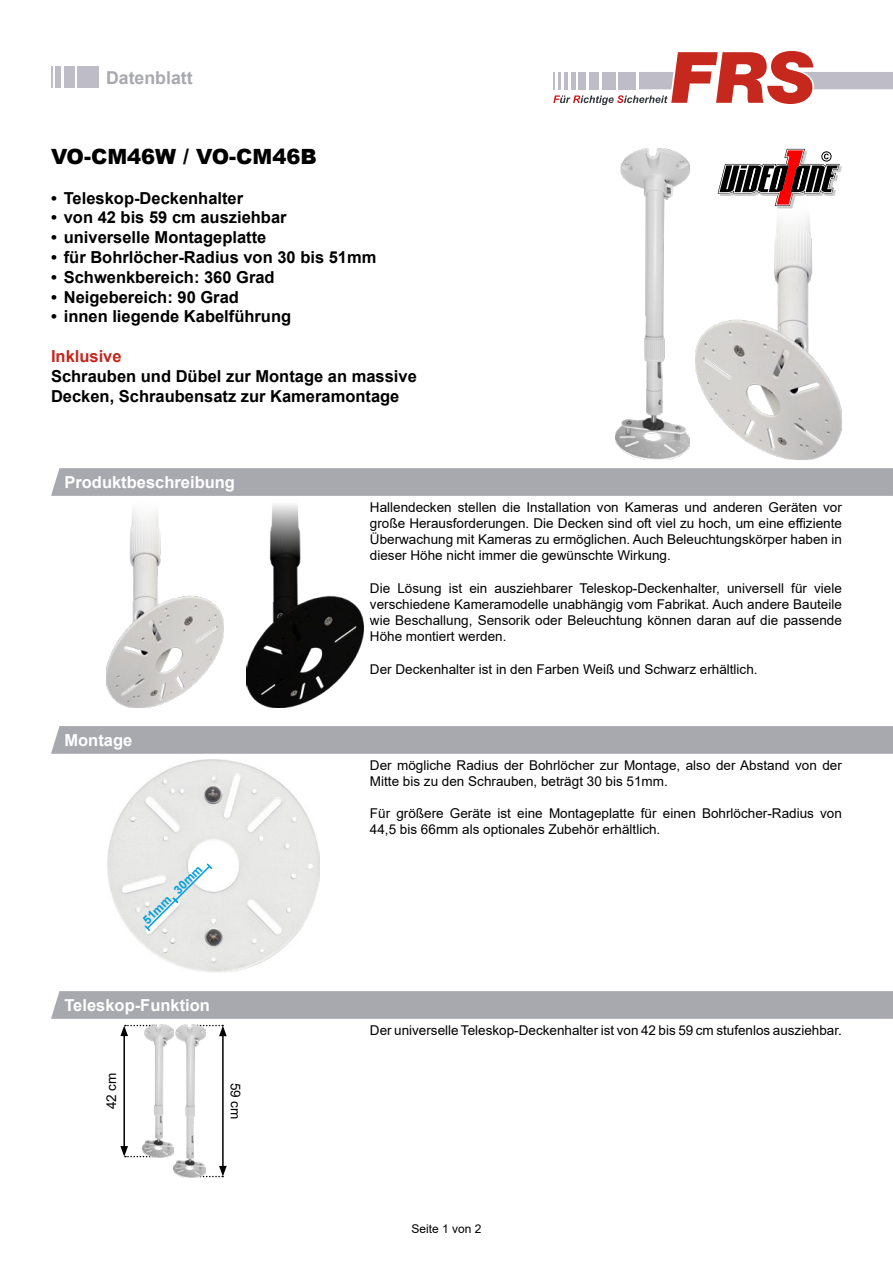
<style>
.page{position:relative;width:893px;height:1263px;background:#fff}
.page>*{position:absolute;margin:0;border:0;box-sizing:border-box;transform-origin:0 0}
.t1{font:900 21px "Arial";color:#000}
.t2{font:700 17.7px "Arial";color:#a8a9af}
.t3{font:700 16.5px/19.8px "Arial";color:#000}
.t4{font:700 16.5px "Arial";color:#fff}
.t5{font:700 16.5px "Arial";color:#c4261c}
.t6{font:13.5px/16.2px "Arial";color:#000;text-align:justify}
.t7{font:12px "Arial";color:#000}
.t8{font:700 12px "Arial";color:#009fe3}
</style>
<div class="page">
<svg style="left:718px;top:149px;width:124px;height:53px"></svg>
<img style="left:695px;top:202px;width:147px;height:258px">
<img style="left:616px;top:149px;width:73px;height:311px">
<svg style="left:553px;top:51px;width:340px;height:54px"></svg>
<div style="left:78px;top:66px;width:21px;height:21px;background:#bebdc7"></div>
<hr style="left:50px;top:66px;width:3px;height:21px;background:#bebdc7">
<div style="left:56px;top:66px;width:5px;height:21px;background:#bebdc7"></div>
<div style="left:64px;top:66px;width:11px;height:21px;background:#bebdc7"></div>
<svg style="left:51px;top:468px;width:842px;height:28px;background:#a9aab0"></svg>
<img style="left:246px;top:504px;width:117px;height:203px">
<img style="left:106px;top:509px;width:117px;height:198px">
<div style="left:51px;top:726px;width:842px;height:28px;background:#a8a9af"></div>
<img style="left:107px;top:760px;width:212px;height:212px">
<svg style="left:143px;top:862px;width:71px;height:71px"></svg>
<svg style="left:51px;top:991px;width:842px;height:28px;background:#a9aab0"></svg>
<hr style="left:123px;top:1034px;width:2px;height:114px;background:#000">
<hr style="left:222px;top:1034px;width:2px;height:134px;background:#000">
<svg style="left:120px;top:1025px;width:22px;height:11px"></svg>
<svg style="left:120px;top:1146px;width:22px;height:11px"></svg>
<svg style="left:205px;top:1166px;width:22px;height:11px"></svg>
<svg style="left:205px;top:1025px;width:22px;height:11px"></svg>
<img style="left:142px;top:1025px;width:32px;height:132px">
<img style="left:174px;top:1025px;width:31px;height:152px">
<h2 class="t2" style="left:106px;top:66px;width:88px">Datenblatt</h2>
<h1 class="t1" style="left:51px;top:141px;width:267px">VO-CM46W / VO-CM46B</h1>
<p class="t3" style="left:51px;top:188px;width:194px">• Teleskop-Deckenhalter</p>
<p class="t3" style="left:51px;top:208px;width:237px">• von 42 bis 59 cm ausziehbar</p>
<p class="t3" style="left:51px;top:228px;width:217px">• universelle Montageplatte</p>
<p class="t3" style="left:51px;top:247px;width:327px">• für Bohrlöcher-Radius von 30 bis 51mm</p>
<p class="t3" style="left:51px;top:267px;width:225px">• Schwenkbereich: 360 Grad</p>
<p class="t3" style="left:51px;top:287px;width:189px">• Neigebereich: 90 Grad</p>
<p class="t3" style="left:51px;top:307px;width:242px">• innen liegende Kabelführung</p>
<p class="t5" style="left:51px;top:344px;width:72px">Inklusive</p>
<p class="t3" style="left:51px;top:366px;width:367px">Schrauben und Dübel zur Montage an massive<br>Decken, Schraubensatz zur Kameramontage</p>
<p class="t4" style="left:64px;top:471px;width:172px">Produktbeschreibung</p>
<p class="t4" style="left:64px;top:729px;width:69px">Montage</p>
<p class="t8" style="left:170px;top:886px;width:36px;rotate:-45deg">30mm</p>
<p class="t8" style="left:139px;top:916px;width:36px;rotate:-45deg">51mm</p>
<p class="t4" style="left:64px;top:994px;width:147px">Teleskop-Funktion</p>
<p class="t6" style="left:103px;top:1109px;width:38px;rotate:-90deg">42 cm</p>
<p class="t6" style="left:244px;top:1083px;width:38px;rotate:90deg">59 cm</p>
<p class="t6" style="left:370px;top:499px;width:473px">Hallendecken stellen die Installation von Kameras und anderen Geräten vor große Herausforderungen. Die Decken sind oft viel zu hoch, um eine effiziente Überwachung mit Kameras zu ermöglichen. Auch Beleuchtungskörper haben in dieser Höhe nicht immer die gewünschte Wirkung.</p>
<p class="t6" style="left:370px;top:580px;width:473px">Die Lösung ist ein ausziehbarer Teleskop-Deckenhalter, universell für viele verschiedene Kameramodelle unabhängig vom Fabrikat. Auch andere Bauteile wie Beschallung, Sensorik oder Beleuchtung können daran auf die passende Höhe montiert werden.</p>
<p class="t6" style="left:370px;top:661px;width:389px">Der Deckenhalter ist in den Farben Weiß und Schwarz erhältlich.</p>
<p class="t6" style="left:370px;top:757px;width:473px">Der mögliche Radius der Bohrlöcher zur Montage, also der Abstand von der<br>Mitte bis zu den Schrauben, beträgt 30 bis 51mm.</p>
<p class="t6" style="left:370px;top:805px;width:473px">Für größere Geräte ist eine Montageplatte für einen Bohrlöcher-Radius von<br>44,5 bis 66mm als optionales Zubehör erhältlich.</p>
<p class="t6" style="left:370px;top:1022px;width:473px">Der universelle Teleskop-Deckenhalter ist von 42 bis 59 cm stufenlos ausziehbar.</p>
<p class="t7" style="left:411px;top:1220px;width:72px">Seite 1 von 2</p>
</div>
